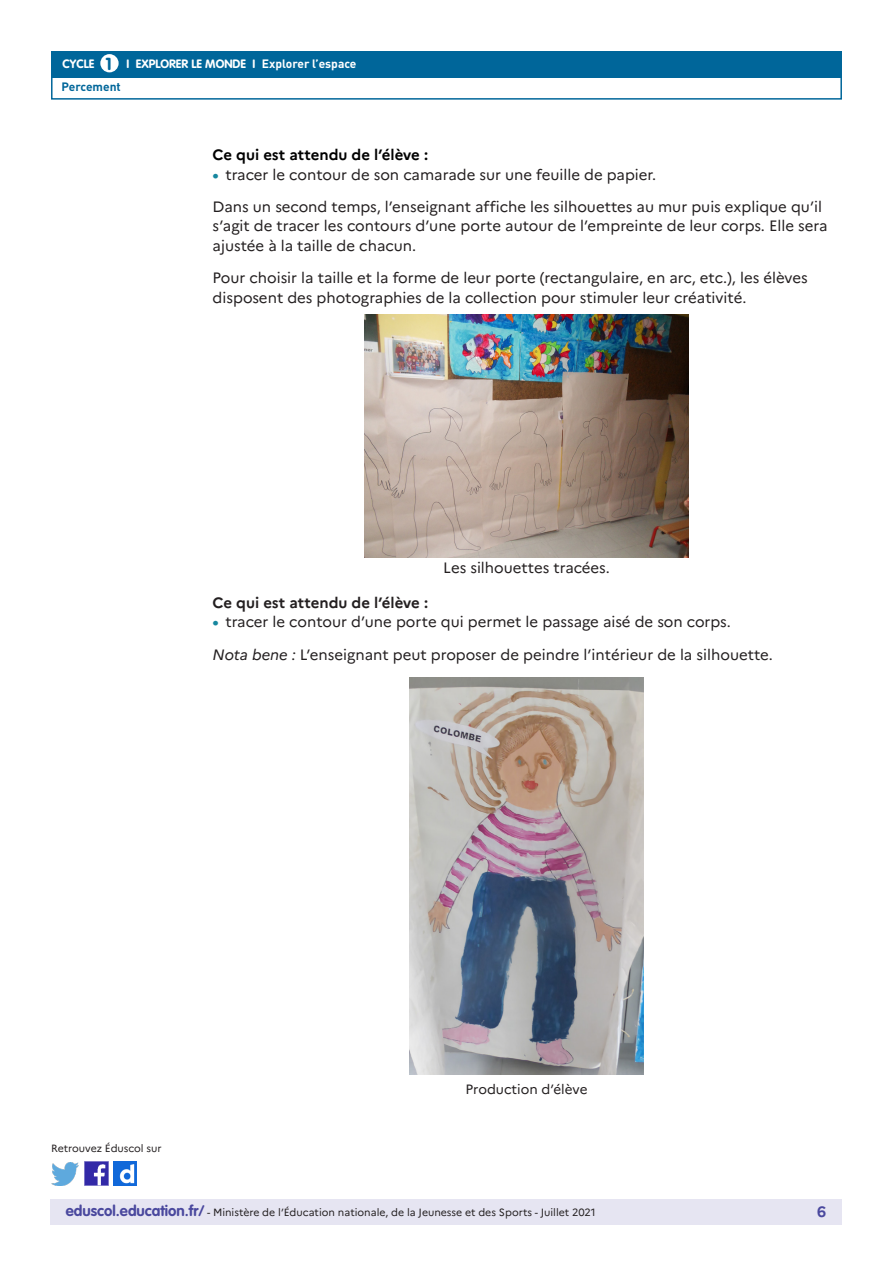
<style>
.page{position:relative;width:893px;height:1263px;background:#fff}
.page>*{position:absolute;margin:0;border:0;box-sizing:border-box;transform-origin:0 0}
.t1{font:700 17.25px "VAG Rounded Std";color:#00669a}
._06_Texte_courant{font:15px/19.5px "Marianne";color:#231f20}
._06_Texte_courant-2{font:700 15px "Marianne";color:#000}
._06_Texte_courant-3{font:700 15px "Marianne";color:#231f20}
.t2{font:700 15px "Marianne";color:#4a489e}
._06_Texte_courant-4{font:13.5px "Marianne";color:#231f20}
.t3{font:700 12px "VAG Rounded Std";color:#fff}
.t4{font:700 12px "DIN Pro";color:#fff}
.t5{font:700 12px "DIN Pro";color:#00669a}
.t6{font:10.5px "Marianne";color:#231f20}
.s1{font-weight:700;color:#16879f}
.s2{font-style:italic}
.s3{font-family:"VAG Rounded Std";font-weight:700;font-size:15px;color:#4a489e}
</style>
<div class="page">
<div style="left:50px;top:1199px;width:791px;height:26px;background:#e6e5f2"></div>
<div style="left:51px;top:51px;width:791px;height:27px;background:#00669a"></div>
<div style="left:100px;top:54px;width:19px;height:18px;background:#fff;border-radius:50%"></div>
<div style="left:51px;top:75px;width:791px;height:25px;border:2px solid #00669a"></div>
<img style="left:85px;top:1162px;width:23px;height:23px">
<img style="left:51px;top:1163px;width:28px;height:22px">
<img style="left:114px;top:1162px;width:23px;height:23px">
<img style="left:365px;top:315px;width:323px;height:243px">
<img style="left:410px;top:678px;width:233px;height:396px">
<p class="t1" style="left:106px;top:53px;width:8px">1</p>
<p class="t4" style="left:262px;top:56px;width:96px">Explorer l’espace</p>
<p class="t5" style="left:61px;top:79px;width:61px">Percement</p>
<p class="t3" style="left:63px;top:57px;width:33px">CYCLE</p>
<p class="t3" style="left:127px;top:57px;width:130px">I EXPLORER LE MONDE I</p>
<p class="_06_Texte_courant-2" style="left:213px;top:146px;width:217px">Ce qui est attendu de l’élève :</p>
<p class="_06_Texte_courant" style="left:213px;top:164px;width:445px"><span class="s1">•</span> tracer le contour de son camarade sur une feuille de papier.</p>
<p class="_06_Texte_courant" style="left:213px;top:197px;width:616px">Dans un second temps, l’enseignant affiche les silhouettes au mur puis explique qu’il s’agit de tracer les contours d’une porte autour de l’empreinte de leur corps. Elle sera ajustée à la taille de chacun.</p>
<p class="_06_Texte_courant" style="left:213px;top:268px;width:597px">Pour choisir la taille et la forme de leur porte (rectangulaire, en arc, etc.), les élèves disposent des photographies de la collection pour stimuler leur créativité.</p>
<p class="_06_Texte_courant" style="left:443px;top:558px;width:168px">Les silhouettes tracées.</p>
<p class="_06_Texte_courant-3" style="left:213px;top:593px;width:217px">Ce qui est attendu de l’élève :</p>
<p class="_06_Texte_courant" style="left:213px;top:612px;width:520px"><span class="s1">•</span> tracer le contour d’une porte qui permet le passage aisé de son corps.</p>
<p class="_06_Texte_courant" style="left:213px;top:644px;width:562px"><span class="s2">Nota bene :</span> L’enseignant peut proposer de peindre l’intérieur de la silhouette.</p>
<p class="t6" style="left:51px;top:1142px;width:112px">Retrouvez Éduscol sur</p>
<p class="_06_Texte_courant-4" style="left:466px;top:1081px;width:123px">Production d’élève</p>
<p class="t6" style="left:66px;top:1206px;width:531px"><span class="s3">eduscol.education.fr/</span> - Ministère de l’Éducation nationale, de la Jeunesse et des Sports - Juillet 2021</p>
<p class="t2" style="left:817px;top:1202px;width:10px">6</p>
</div>
